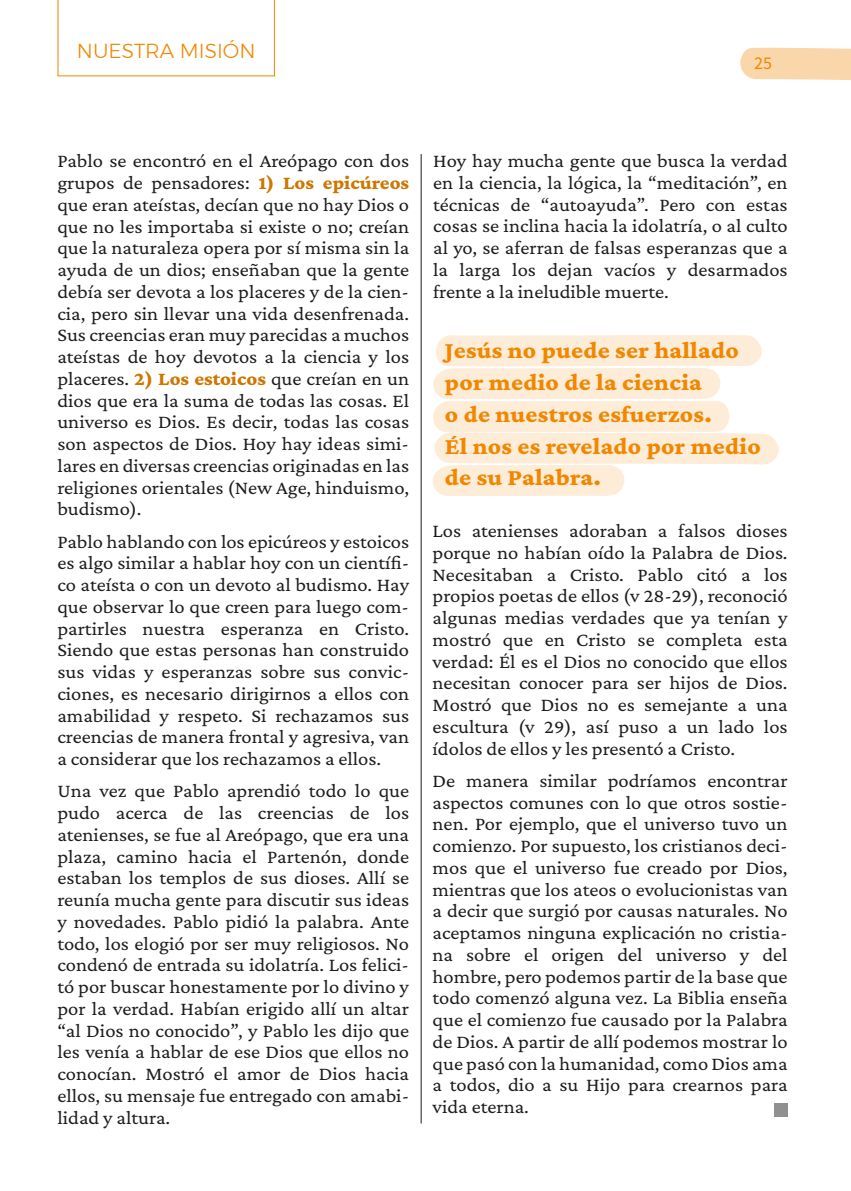
<style>
.page{position:relative;width:851px;height:1191px;background:#fff}
.page>*{position:absolute;margin:0;border:0;box-sizing:border-box;transform-origin:0 0}
.t1{font:800 24px/31.8px "Crimson Pro";letter-spacing:.01em;color:#f18700;scale:1.05 1}
.t2{font:300 20.25px "Montserrat";color:#f18700}
.t3{font:19.5px/21.8px "Crimson Pro";color:#1d1d1b;text-align:justify;scale:1.05 1}
.t4{font:18px "Source Sans Pro";color:#f18700}
.s1{font-weight:800;color:#ce7600}
</style>
<div class="page">
<div style="left:774px;top:1103px;width:13px;height:13px;background:#909090"></div>
<hr style="left:421px;top:154px;width:1px;height:969px;background:#1d1d1b">
<svg style="left:432px;top:335px;width:346px;height:161px"></svg>
<svg style="left:58px;top:0;width:217px;height:76px"></svg>
<svg style="left:740px;top:47px;width:110px;height:33px;background:#fadab1"></svg>
<p class="t2" style="left:77px;top:36px;width:180px">NUESTRA MISIÓN</p>
<p class="t4" style="left:754px;top:52px;width:19px">25</p>
<p class="t3" style="left:57px;top:150px;width:336px">Pablo se encontró en el Areópago con dos grupos de pensadores: <span class="s1">1) Los epicúreos </span>que eran ateístas, decían que no hay Dios o que no les importaba si existe o no; creían que la naturaleza opera por sí misma sin la ayuda de un dios; enseñaban que la gente debía ser devota a los placeres y de la cien&shy;cia, pero sin llevar una vida desenfrenada.<br>Sus creencias eran muy parecidas a muchos ateístas de hoy devotos a la ciencia y los placeres. <span class="s1">2) Los estoicos</span> que creían en un dios que era la suma de todas las cosas. El universo es Dios. Es decir, todas las cosas son aspectos de Dios. Hoy hay ideas simi&shy;lares en diversas creencias originadas en las religiones orientales (New Age, hinduismo, budismo).</p>
<p class="t3" style="left:57px;top:530px;width:336px">Pablo hablando con los epicúreos y estoicos es algo similar a hablar hoy con un científi&shy;co ateísta o con un devoto al budismo. Hay que observar lo que creen para luego com&shy;partirles nuestra esperanza en Cristo.<br>Siendo que estas personas han construido sus vidas y esperanzas sobre sus convic&shy;ciones, es necesario dirigirnos a ellos con amabilidad y respeto. Si rechazamos sus creencias de manera frontal y agresiva, van a considerar que los rechazamos a ellos.</p>
<p class="t3" style="left:57px;top:779px;width:336px">Una vez que Pablo aprendió todo lo que pudo acerca de las creencias de los atenienses, se fue al Areópago, que era una plaza, camino hacia el Partenón, donde estaban los templos de sus dioses. Allí se reunía mucha gente para discutir sus ideas y novedades. Pablo pidió la palabra. Ante todo, los elogió por ser muy religiosos. No condenó de entrada su idolatría. Los felici&shy;tó por buscar honestamente por lo divino y por la verdad. Habían erigido allí un altar “al Dios no conocido”, y Pablo les dijo que les venía a hablar de ese Dios que ellos no conocían. Mostró el amor de Dios hacia ellos, su mensaje fue entregado con amabi&shy;lidad y altura.</p>
<p class="t3" style="left:433px;top:149px;width:339px">Hoy hay mucha gente que busca la verdad en la ciencia, la lógica, la “meditación”, en técnicas de “autoayuda”. Pero con estas cosas se inclina hacia la idolatría, o al culto al yo, se aferran de falsas esperanzas que a la larga los dejan vacíos y desarmados frente a la ineludible muerte.</p>
<p class="t1" style="left:445px;top:334px;width:302px">Jesús no puede ser hallado por medio de la ciencia<br>o de nuestros esfuerzos.<br>Él nos es revelado por medio de su Palabra.</p>
<p class="t3" style="left:432px;top:519px;width:339px">Los atenienses adoraban a falsos dioses porque no habían oído la Palabra de Dios.<br>Necesitaban a Cristo. Pablo citó a los propios poetas de ellos (v 28-29), reconoció algunas medias verdades que ya tenían y mostró que en Cristo se completa esta verdad: Él es el Dios no conocido que ellos necesitan conocer para ser hijos de Dios.<br>Mostró que Dios no es semejante a una escultura (v 29), así puso a un lado los ídolos de ellos y les presentó a Cristo.</p>
<p class="t3" style="left:432px;top:769px;width:339px">De manera similar podríamos encontrar aspectos comunes con lo que otros sostie&shy;nen. Por ejemplo, que el universo tuvo un comienzo. Por supuesto, los cristianos deci&shy;mos que el universo fue creado por Dios, mientras que los ateos o evolucionistas van a decir que surgió por causas naturales. No aceptamos ninguna explicación no cristia&shy;na sobre el origen del universo y del hombre, pero podemos partir de la base que todo comenzó alguna vez. La Biblia enseña que el comienzo fue causado por la Palabra de Dios. A partir de allí podemos mostrar lo que pasó con la humanidad, como Dios ama a todos, dio a su Hijo para crearnos para vida eterna.</p>
</div>
